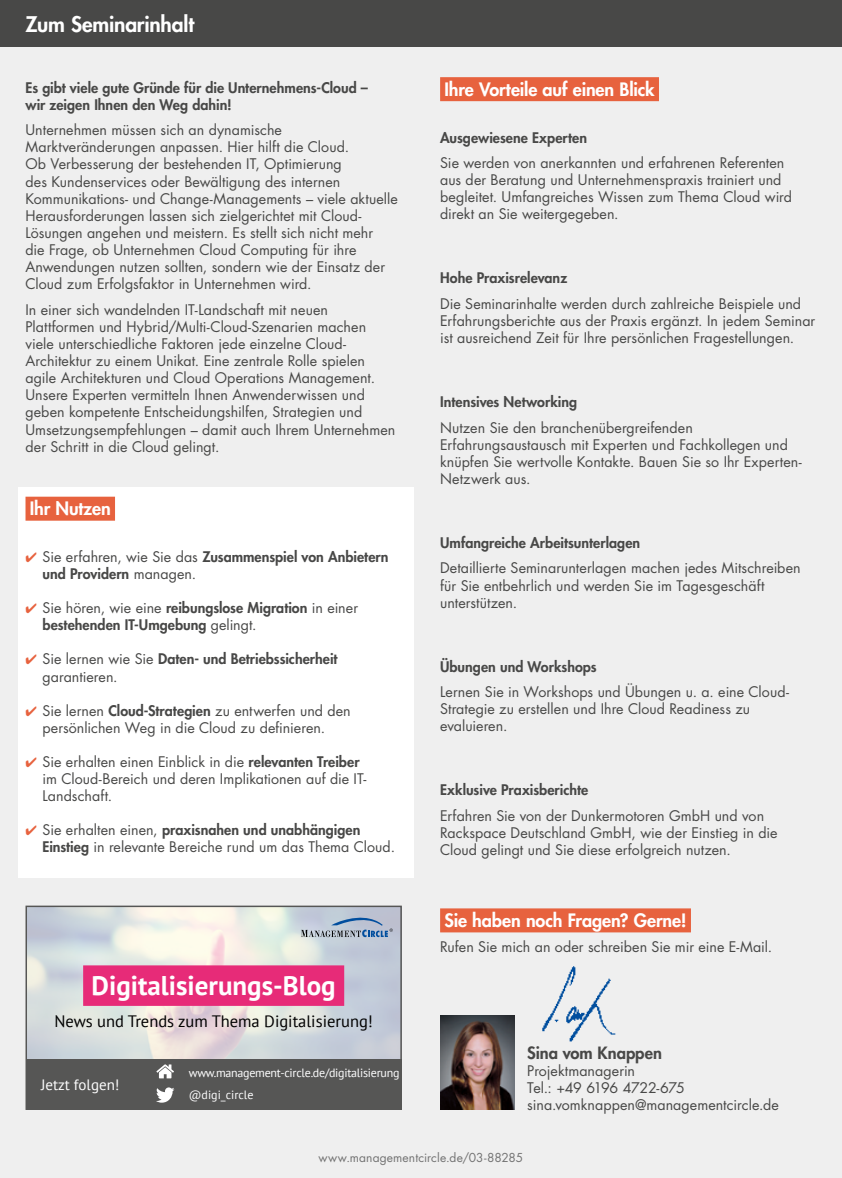
<style>
.page{position:relative;width:842px;height:1178px;background:#efefef}
.page>*{position:absolute;margin:0;border:0;box-sizing:border-box;transform-origin:0 0}
.t1{font:700 27px "PT Sans";color:#fff}
.t2{font:800 21px "Futura Std";letter-spacing:-.01em;color:#fff}
.t3{font:800 18px "Futura Std";letter-spacing:-.005em;color:#fff}
.t4{font:16.5px "PT Sans";color:#000}
.t5{font:800 16.5px "Futura Std";color:#484847}
.t6{font:15px "PT Sans";color:#fff}
.t7{font:14.25px/17.1px "Futura Std";letter-spacing:.005em;color:#484847}
.t8{font:800 14.25px/17.1px "Futura Std";color:#484847}
.t9{font:12px/22px "PT Sans";letter-spacing:-.02em;color:#fff}
.t10{font:12px "Futura Std";letter-spacing:.01em;color:#737373}
.s1{color:#e7623e}
.s2{font-weight:400}
.s3{font-weight:800}
</style>
<div class="page">
<div style="left:0;top:0;width:842px;height:47px;background:#484847"></div>
<div style="left:18px;top:487px;width:395px;height:390px;background:#fff"></div>
<div style="left:440px;top:908px;width:251px;height:24px;background:#e7623e"></div>
<div style="left:440px;top:77px;width:219px;height:24px;background:#e7623e"></div>
<div style="left:26px;top:497px;width:89px;height:24px;background:#e7623e"></div>
<img style="left:29px;top:908px;width:370px;height:152px">
<div style="left:26px;top:905px;width:376px;height:205px;border:2px solid #565655"></div>
<div style="left:26px;top:1060px;width:376px;height:50px;background:#565655"></div>
<svg style="left:156px;top:1087px;width:18px;height:15px"></svg>
<svg style="left:156px;top:1064px;width:18px;height:14px"></svg>
<div style="left:83px;top:965px;width:261px;height:41px;background:#e72b78"></div>
<svg style="left:301px;top:913px;width:92px;height:24px;background:#a3b1c5"></svg>
<img style="left:440px;top:1015px;width:74px;height:95px">
<img style="left:542px;top:966px;width:74px;height:76px">
<h2 class="t2" style="left:26px;top:11px;width:170px">Zum Seminarinhalt</h2>
<p class="t8" style="left:26px;top:79px;width:344px">Es gibt viele gute Gründe für die Unternehmens-Cloud – wir zeigen Ihnen den Weg dahin!</p>
<p class="t7" style="left:26px;top:122px;width:374px">Unternehmen müssen sich an dynamische Marktveränderungen anpassen. Hier hilft die Cloud.<br>Ob Verbesserung der bestehenden IT, Optimierung<br>des Kundenservices oder Bewältigung des internen Kommunikations- und Change-Managements – viele aktuelle Herausforderungen lassen sich zielgerichtet mit Cloud-Lösungen angehen und meistern. Es stellt sich nicht mehr<br>die Frage, ob Unternehmen Cloud Computing für ihre Anwendungen nutzen sollten, sondern wie der Einsatz der Cloud zum Erfolgsfaktor in Unternehmen wird.</p>
<p class="t7" style="left:26px;top:301px;width:371px">In einer sich wandelnden IT-Landschaft mit neuen Plattformen und Hybrid/Multi-Cloud-Szenarien machen viele unterschiedliche Faktoren jede einzelne Cloud-Architektur zu einem Unikat. Eine zentrale Rolle spielen agile Architekturen und Cloud Operations Management.<br>Unsere Experten vermitteln Ihnen Anwenderwissen und geben kompetente Entscheidungshilfen, Strategien und Umsetzungsempfehlungen – damit auch Ihrem Unternehmen der Schritt in die Cloud gelingt.</p>
<p class="t3" style="left:30px;top:497px;width:83px">Ihr Nutzen</p>
<p class="t8" style="left:43px;top:548px;width:348px;text-indent:-17px"><span class="s1">✔</span> <span class="s2">Sie erfahren, wie Sie das</span> Zusammenspiel von Anbietern und Providern <span class="s2">managen.</span></p>
<p class="t8" style="left:43px;top:599px;width:317px;text-indent:-17px"><span class="s1">✔</span> <span class="s2">Sie hören, wie eine</span> reibungslose Migration <span class="s2">in einer </span>bestehenden IT-Umgebung <span class="s2">gelingt.</span></p>
<p class="t7" style="left:43px;top:651px;width:297px;text-indent:-17px"><span class="s1">✔</span> Sie lernen wie Sie <span class="s3">Daten- und Betriebssicherheit </span>garantieren.</p>
<p class="t7" style="left:43px;top:702px;width:310px;text-indent:-17px"><span class="s1">✔</span> Sie lernen <span class="s3">Cloud-Strategien</span> zu entwerfen und den persönlichen Weg in die Cloud zu definieren.</p>
<p class="t7" style="left:43px;top:753px;width:325px;text-indent:-17px"><span class="s1">✔</span> Sie erhalten einen Einblick in die <span class="s3">relevanten Treiber </span>im Cloud-Bereich und deren Implikationen auf die IT-<br>Landschaft.</p>
<p class="t7" style="left:43px;top:821px;width:354px;text-indent:-17px"><span class="s1">✔</span> Sie erhalten einen, <span class="s3">praxisnahen und unabhängigen<br>Einstieg</span> in relevante Bereiche rund um das Thema Cloud.</p>
<h1 class="t1" style="left:92px;top:968px;width:246px">Digitalisierungs-Blog</h1>
<p class="t4" style="left:54px;top:1011px;width:320px">News und Trends zum Thema Digitalisierung!</p>
<p class="t6" style="left:41px;top:1075px;width:80px">Jetzt folgen!</p>
<p class="t9" style="left:189px;top:1061px;width:212px">www.management-circle.de/digitalisierung @digi_circle</p>
<p class="t3" style="left:444px;top:78px;width:212px">Ihre Vorteile auf einen Blick</p>
<p class="t8" style="left:440px;top:129px;width:148px">Ausgewiesene Experten</p>
<p class="t7" style="left:440px;top:154px;width:353px">Sie werden von anerkannten und erfahrenen Referenten aus der Beratung und Unternehmenspraxis trainiert und begleitet. Umfangreiches Wissen zum Thema Cloud wird direkt an Sie weitergegeben.</p>
<p class="t8" style="left:440px;top:269px;width:129px">Hohe Praxisrelevanz</p>
<p class="t7" style="left:440px;top:295px;width:377px">Die Seminarinhalte werden durch zahlreiche Beispiele und<br>Erfahrungsberichte aus der Praxis ergänzt. In jedem Seminar ist ausreichend Zeit für Ihre persönlichen Fragestellungen.</p>
<p class="t8" style="left:440px;top:393px;width:139px">Intensives Networking</p>
<p class="t7" style="left:440px;top:419px;width:363px">Nutzen Sie den branchenübergreifenden Erfahrungsaustausch mit Experten und Fachkollegen und knüpfen Sie wertvolle Kontakte. Bauen Sie so Ihr Experten-Netzwerk aus.</p>
<p class="t8" style="left:440px;top:534px;width:202px">Umfangreiche Arbeitsunterlagen</p>
<p class="t7" style="left:440px;top:560px;width:362px">Detaillierte Seminarunterlagen machen jedes Mitschreiben für Sie entbehrlich und werden Sie im Tagesgeschäft unterstützen.</p>
<p class="t8" style="left:440px;top:658px;width:158px">Übungen und Workshops</p>
<p class="t7" style="left:440px;top:683px;width:350px">Lernen Sie in Workshops und Übungen u. a. eine Cloud-<br>Strategie zu erstellen und Ihre Cloud Readiness zu evaluieren.</p>
<p class="t8" style="left:440px;top:781px;width:150px">Exklusive Praxisberichte</p>
<p class="t7" style="left:440px;top:807px;width:339px">Erfahren Sie von der Dunkermotoren GmbH und von<br>Rackspace Deutschland GmbH, wie der Einstieg in die<br>Cloud gelingt und Sie diese erfolgreich nutzen.</p>
<p class="t3" style="left:444px;top:909px;width:244px">Sie haben noch Fragen? Gerne!</p>
<p class="t7" style="left:440px;top:939px;width:334px">Rufen Sie mich an oder schreiben Sie mir eine E-Mail.</p>
<p class="t5" style="left:527px;top:1042px;width:136px">Sina vom Knappen</p>
<p class="t7" style="left:527px;top:1062px;width:253px">Projektmanagerin<br>Tel.: +49 6196 4722-675 sina.vomknappen@managementcircle.de</p>
<p class="t10" style="left:319px;top:1149px;width:206px">www.managementcircle.de/03-88285</p>
</div>
